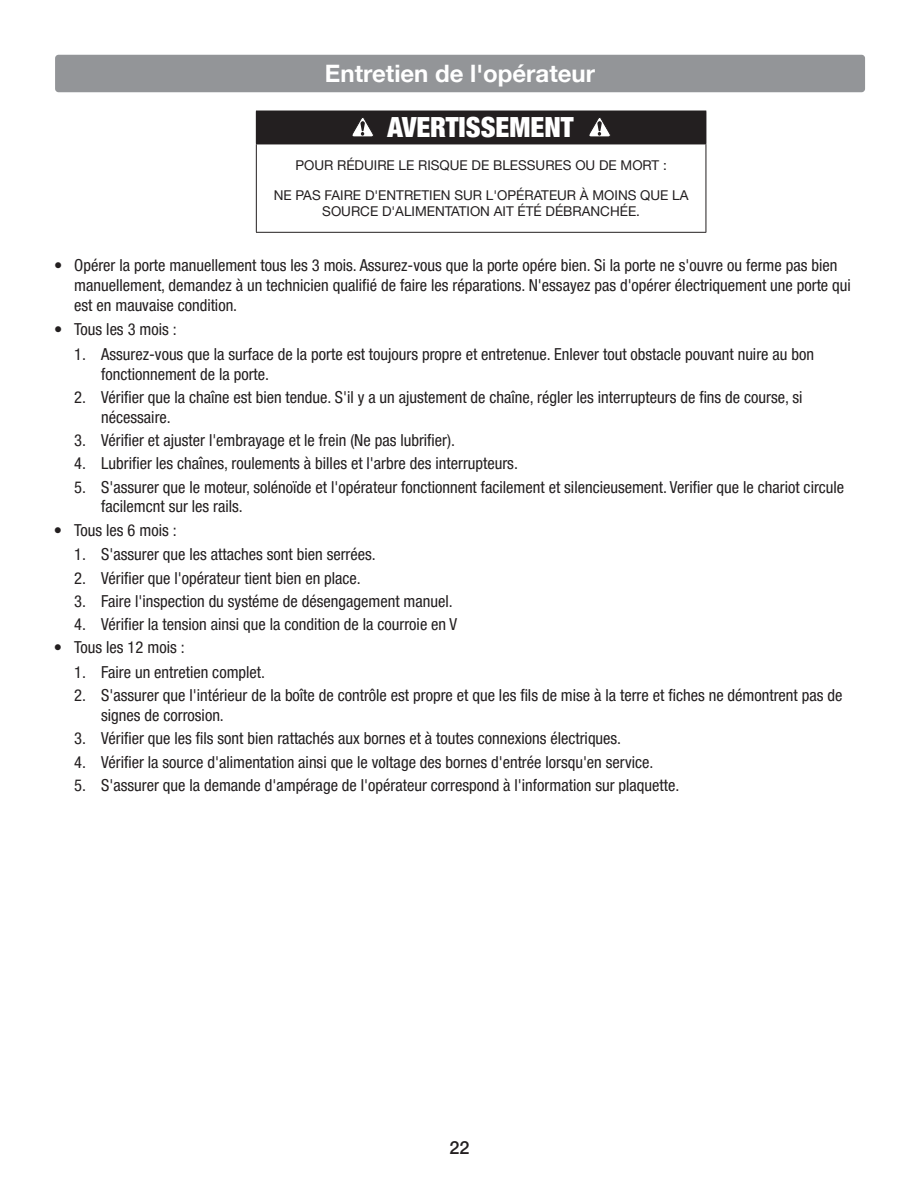
<style>
.page{position:relative;width:918px;height:1188px;background:#fff}
.page>*{position:absolute;margin:0;border:0;box-sizing:border-box;transform-origin:0 0}
.t1{font:900 condensed 27.75px "Helvetica Neue LT Pro";color:#fff}
.t2{font:700 24px "Helvetica Neue LT Pro";color:#fff}
.t3{font:500 18px "Helvetica Neue LT Pro";color:#231f20}
.t4{font:condensed 16.5px/19.8px "Helvetica Neue LT Pro";color:#231f20}
.t5{font:13.5px/29.7px "Helvetica Neue LT Pro";color:#231f20;text-align:center}
</style>
<div class="page">
<div style="left:55px;top:55px;width:810px;height:37px;background:#939598;border-radius:4px"></div>
<div style="left:256px;top:111px;width:450px;height:33px;background:#231f20"></div>
<hr style="left:706px;top:111px;width:1px;height:33px;background:#231f20">
<hr style="left:256px;top:144px;width:450px;height:1px;background:#231f20">
<hr style="left:256px;top:144px;width:1px;height:88px;background:#231f20">
<hr style="left:706px;top:144px;width:1px;height:88px;background:#231f20">
<hr style="left:256px;top:232px;width:450px;height:1px;background:#231f20">
<svg style="left:352px;top:118px;width:22px;height:19px"></svg>
<svg style="left:589px;top:118px;width:22px;height:19px"></svg>
<h2 class="t2" style="left:325px;top:58px;width:272px">Entretien de l'opérateur</h2>
<h1 class="t1" style="left:388px;top:111px;width:188px">AVERTISSEMENT</h1>
<p class="t5" style="left:274px;top:150px;width:416px">POUR RÉDUIRE LE RISQUE DE BLESSURES OU DE MORT :<br>NE PAS FAIRE D'ENTRETIEN SUR L'OPÉRATEUR À MOINS QUE LA</p>
<p class="t5" style="left:322px;top:196px;width:319px">SOURCE D'ALIMENTATION AIT ÉTÉ DÉBRANCHÉE.</p>
<p class="t4" style="left:74px;top:256px;width:778px;text-indent:-20px">• Opérer la porte manuellement tous les 3 mois. Assurez-vous que la porte opére bien. Si la porte ne s'ouvre ou ferme pas bien manuellement, demandez à un technicien qualifié de faire les réparations. N'essayez pas d'opérer électriquement une porte qui est en mauvaise condition.</p>
<p class="t4" style="left:54px;top:320px;width:124px">• Tous les 3 mois :</p>
<p class="t4" style="left:101px;top:344px;width:714px;text-indent:-27px">1. Assurez-vous que la surface de la porte est toujours propre et entretenue. Enlever tout obstacle pouvant nuire au bon fonctionnement de la porte.</p>
<p class="t4" style="left:101px;top:387px;width:703px;text-indent:-27px">2. Vérifier que la chaîne est bien tendue. S'il y a un ajustement de chaîne, régler les interrupteurs de fins de course, si nécessaire.</p>
<p class="t4" style="left:74px;top:430px;width:382px">3. Vérifier et ajuster l'embrayage et le frein (Ne pas lubrifier).</p>
<p class="t4" style="left:74px;top:453px;width:445px">4. Lubrifier les chaînes, roulements à billes et l'arbre des interrupteurs.</p>
<p class="t4" style="left:101px;top:477px;width:745px;text-indent:-27px">5. S'assurer que le moteur, solénoïde et l'opérateur fonctionnent facilement et silencieusement. Verifier que le chariot circule facilemcnt sur les rails.</p>
<p class="t4" style="left:54px;top:520px;width:124px">• Tous les 6 mois :</p>
<p class="t4" style="left:74px;top:544px;width:303px">1. S'assurer que les attaches sont bien serrées.</p>
<p class="t4" style="left:74px;top:568px;width:288px">2. Vérifier que l'opérateur tient bien en place.</p>
<p class="t4" style="left:74px;top:591px;width:380px">3. Faire l'inspection du systéme de désengagement manuel.</p>
<p class="t4" style="left:74px;top:614px;width:385px">4. Vérifier la tension ainsi que la condition de la courroie en V</p>
<p class="t4" style="left:54px;top:638px;width:132px">• Tous les 12 mois :</p>
<p class="t4" style="left:74px;top:662px;width:192px">1. Faire un entretien complet.</p>
<p class="t4" style="left:101px;top:685px;width:743px;text-indent:-27px">2. S'assurer que l'intérieur de la boîte de contrôle est propre et que les fils de mise à la terre et fiches ne démontrent pas de signes de corrosion.</p>
<p class="t4" style="left:74px;top:728px;width:549px">3. Vérifier que les fils sont bien rattachés aux bornes et à toutes connexions électriques.</p>
<p class="t4" style="left:74px;top:752px;width:581px">4. Vérifier la source d'alimentation ainsi que le voltage des bornes d'entrée lorsqu'en service.</p>
<p class="t4" style="left:74px;top:775px;width:607px">5. S'assurer que la demande d'ampérage de I'opérateur correspond à l'information sur plaquette.</p>
<p class="t3" style="left:450px;top:1137px;width:22px">22</p>
</div>
